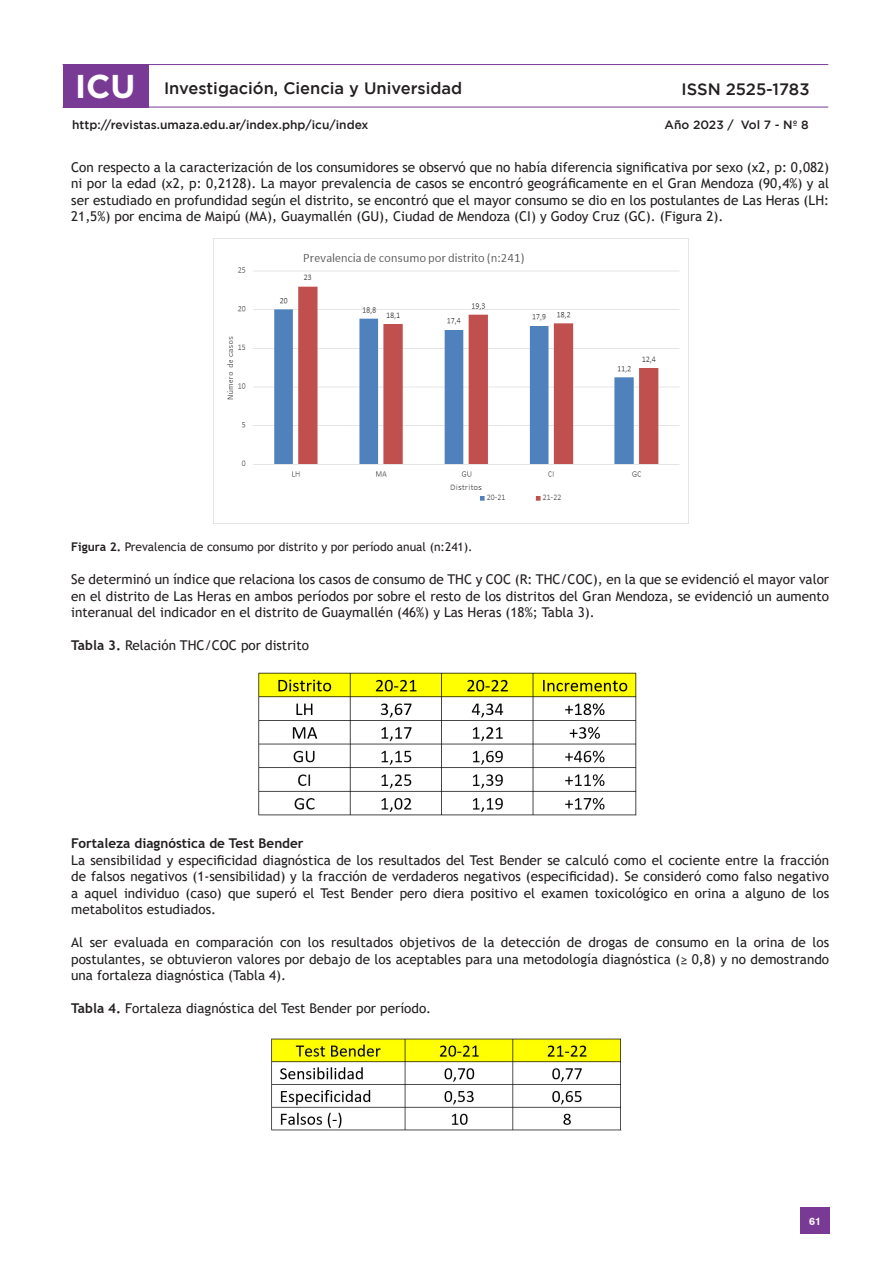
<style>
.page{position:relative;width:893px;height:1263px;background:#fff}
.page>*{position:absolute;margin:0;border:0;box-sizing:border-box;transform-origin:0 0}
.t1{font:500 16.5px "Gotham";color:#231f20}
.t2{font:13.5px/16.5px "Trebuchet MS";color:#231f20;text-align:justify}
.t3{font:700 13.5px "Trebuchet MS";color:#231f20}
.t4{font:500 12px "Gotham";color:#231f20}
.t5{font:12px "Trebuchet MS";color:#231f20}
.t6{font:700 10.5px "Swiss 721 BT";color:#fff}
.s1{font-weight:700;font-size:33px;color:#fff}
.s2{font-weight:700}
</style>
<div class="page">
<div style="left:800px;top:1208px;width:30px;height:26px;background:#793a96"></div>
<div style="left:63px;top:64px;width:86px;height:43px;background:#793a96"></div>
<hr style="left:63px;top:107px;width:765px;height:1px;background:#793a96">
<hr style="left:63px;top:64px;width:765px;height:1px;background:#793a96">
<img style="left:258px;top:672px;width:379px;height:143px">
<img style="left:271px;top:1039px;width:350px;height:91px">
<img style="left:213px;top:238px;width:476px;height:285px">
<p class="t1" style="left:75px;top:79px;width:389px"><span class="s1">ICU</span> Investigación, Ciencia y Universidad</p>
<p class="t1" style="left:681px;top:80px;width:130px">ISSN 2525-1783</p>
<p class="t4" style="left:72px;top:118px;width:298px">http://revistas.umaza.edu.ar/index.php/icu/index</p>
<p class="t4" style="left:665px;top:118px;width:145px">Año 2023 / Vol 7 - Nº 8</p>
<p class="t2" style="left:71px;top:158px;width:759px">Con respecto a la caracterización de los consumidores se observó que no había diferencia significativa por sexo (x2, p: 0,082) ni por la edad (x2, p: 0,2128). La mayor prevalencia de casos se encontró geográficamente en el Gran Mendoza (90,4%) y al ser estudiado en profundidad según el distrito, se encontró que el mayor consumo se dio en los postulantes de Las Heras (LH:<br>21,5%) por encima de Maipú (MA), Guaymallén (GU), Ciudad de Mendoza (CI) y Godoy Cruz (GC). (Figura 2).</p>
<p class="t5" style="left:71px;top:539px;width:403px"><span class="s2">Figura 2.</span> Prevalencia de consumo por distrito y por período anual (n:241).</p>
<p class="t2" style="left:71px;top:571px;width:759px">Se determinó un índice que relaciona los casos de consumo de THC y COC (R: THC/COC), en la que se evidenció el mayor valor en el distrito de Las Heras en ambos períodos por sobre el resto de los distritos del Gran Mendoza, se evidenció un aumento interanual del indicador en el distrito de Guaymallén (46%) y Las Heras (18%; Tabla 3).</p>
<p class="t2" style="left:71px;top:637px;width:239px"><span class="s2">Tabla 3.</span> Relación THC/COC por distrito</p>
<p class="t3" style="left:71px;top:835px;width:234px">Fortaleza diagnóstica de Test Bender</p>
<p class="t2" style="left:71px;top:851px;width:759px">La sensibilidad y especificidad diagnóstica de los resultados del Test Bender se calculó como el cociente entre la fracción de falsos negativos (1-sensibilidad) y la fracción de verdaderos negativos (especificidad). Se consideró como falso negativo a aquel individuo (caso) que superó el Test Bender pero diera positivo el examen toxicológico en orina a alguno de los metabolitos estudiados.</p>
<p class="t2" style="left:71px;top:934px;width:759px">Al ser evaluada en comparación con los resultados objetivos de la detección de drogas de consumo en la orina de los postulantes, se obtuvieron valores por debajo de los aceptables para una metodología diagnóstica (≥ 0,8) y no demostrando una fortaleza diagnóstica (Tabla 4).</p>
<p class="t2" style="left:71px;top:1000px;width:361px"><span class="s2">Tabla 4.</span> Fortaleza diagnóstica del Test Bender por período.</p>
<p class="t6" style="left:809px;top:1215px;width:13px">61</p>
</div>
